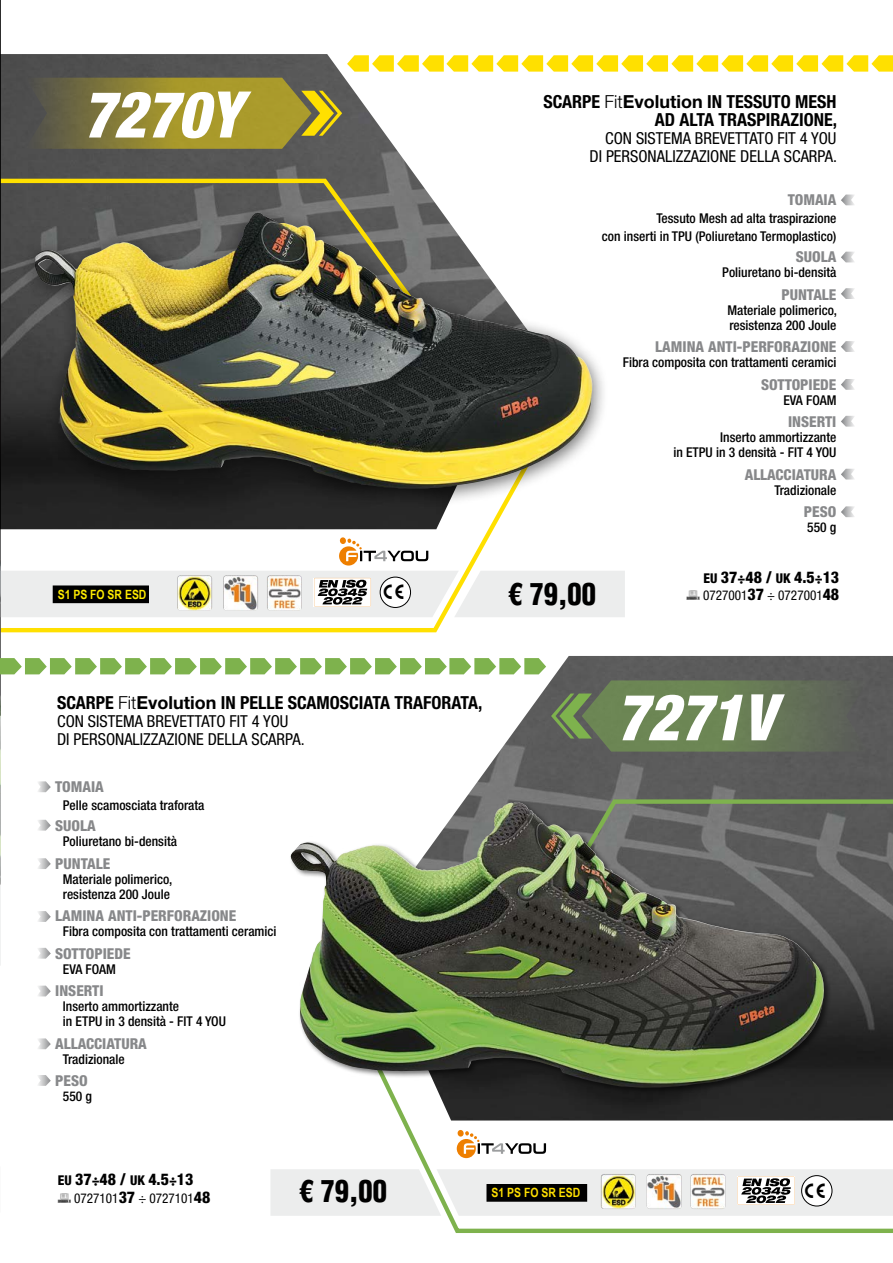
<style>
.page{position:relative;width:893px;height:1263px;background:#fff}
.page>*{position:absolute;margin:0;border:0;box-sizing:border-box;transform-origin:0 0}
.t1{font:italic 900 condensed 64.35px "Helvetica Neue LT Std";color:#fff;scale:.95 1}
.t2{font:900 condensed 29.85px "Helvetica LT Std";color:#000;scale:.95 1}
.t3{font:700 condensed 18px/18px "Helvetica Neue LT Std";color:#000;text-align:right}
.t4{font:condensed 16.5px/18px "Helvetica Neue LT Std";color:#000}
.t5{font:800 condensed 16.2px "Helvetica Neue LT Std";color:#000}
.t6{font:800 condensed 15px "Helvetica Neue LT Std";color:#87888a}
.t7{font:500 condensed 13.5px/15px "Helvetica Neue LT Std";color:#000}
.t8{font:condensed 13.5px "Helvetica Neue LT Std";color:#000}
.t9{font:700 12.75px "Arial Beta Narrow";color:#ffe000}
.t10{font:700 12.75px "Arial Beta Narrow";color:#ffed00}
.s1{font-weight:300;font-stretch:normal}
.s2{font-stretch:normal}
.s3{font-size:13.5px}
.s4{font-weight:800;font-size:16.2px}
</style>
<div class="page">
<svg style="left:1px;top:529px;width:493px;height:104px"></svg>
<img style="left:1px;top:54px;width:504px;height:475px">
<img style="left:375px;top:656px;width:518px;height:397px">
<svg style="left:513px;top:797px;width:380px;height:175px"></svg>
<svg style="left:1px;top:177px;width:450px;height:174px"></svg>
<img style="left:0;top:0;width:1px;height:529px">
<hr style="left:0;top:529px;width:1px;height:437px;background:#d9dadb">
<img style="left:0;top:559px;width:1px;height:326px">
<svg style="left:551px;top:680px;width:317px;height:72px"></svg>
<svg style="left:0;top:658px;width:546px;height:16px"></svg>
<svg style="left:25px;top:78px;width:317px;height:71px"></svg>
<svg style="left:347px;top:55px;width:546px;height:17px"></svg>
<div style="left:21px;top:202px;width:587px;height:306px;background:#000;opacity:.55"></div>
<img style="left:34px;top:213px;width:223px;height:258px">
<svg style="left:38px;top:781px;width:13px;height:11px"></svg>
<svg style="left:841px;top:195px;width:13px;height:10px"></svg>
<svg style="left:38px;top:820px;width:13px;height:10px"></svg>
<svg style="left:841px;top:252px;width:13px;height:10px"></svg>
<svg style="left:38px;top:858px;width:13px;height:11px"></svg>
<svg style="left:841px;top:288px;width:13px;height:11px"></svg>
<svg style="left:38px;top:911px;width:13px;height:11px"></svg>
<svg style="left:841px;top:341px;width:13px;height:11px"></svg>
<svg style="left:38px;top:948px;width:13px;height:11px"></svg>
<svg style="left:841px;top:379px;width:13px;height:11px"></svg>
<svg style="left:38px;top:986px;width:13px;height:10px"></svg>
<svg style="left:841px;top:416px;width:13px;height:11px"></svg>
<svg style="left:38px;top:1038px;width:13px;height:11px"></svg>
<svg style="left:841px;top:469px;width:13px;height:10px"></svg>
<svg style="left:38px;top:1075px;width:13px;height:11px"></svg>
<svg style="left:841px;top:506px;width:13px;height:11px"></svg>
<svg style="left:389px;top:1053px;width:504px;height:180px"></svg>
<div style="left:289px;top:800px;width:543px;height:295px;background:#000;opacity:.55"></div>
<img style="left:301px;top:802px;width:214px;height:68px">
<svg style="left:339px;top:538px;width:89px;height:27px"></svg>
<svg style="left:457px;top:1131px;width:89px;height:27px"></svg>
<svg style="left:270px;top:1169px;width:623px;height:47px"></svg>
<svg style="left:1px;top:571px;width:624px;height:46px"></svg>
<h1 class="t1" style="left:82px;top:75px;width:169px">7270Y</h1>
<p class="t10" style="left:58px;top:585px;width:90px">S1 PS FO SR ESD</p>
<h3 class="t3" style="left:543px;top:92px;width:295px">SCARPE <span class="s1">Fit</span><span class="s2">Evolution</span> IN TESSUTO MESH<br>AD ALTA TRASPIRAZIONE,</h3>
<p class="t4" style="left:589px;top:129px;width:249px;text-align:right">CON SISTEMA BREVETTATO FIT 4 YOU<br>DI PERSONALIZZAZIONE DELLA SCARPA.</p>
<p class="t6" style="left:788px;top:191px;width:50px">TOMAIA</p>
<p class="t7" style="left:602px;top:209px;width:236px;line-height:18px;text-align:right">Tessuto Mesh ad alta traspirazione<br>con inserti in TPU (Poliuretano Termoplastico)</p>
<p class="t6" style="left:796px;top:248px;width:42px">SUOLA</p>
<p class="t7" style="left:722px;top:265px;width:116px">Poliuretano bi-densità</p>
<p class="t6" style="left:781px;top:285px;width:57px">PUNTALE</p>
<p class="t7" style="left:727px;top:302px;width:111px">Materiale polimerico, resistenza 200 Joule</p>
<p class="t6" style="left:655px;top:338px;width:183px">LAMINA ANTI-PERFORAZIONE</p>
<p class="t7" style="left:623px;top:355px;width:215px">Fibra composita con trattamenti ceramici</p>
<p class="t6" style="left:761px;top:375px;width:77px">SOTTOPIEDE</p>
<p class="t7" style="left:783px;top:392px;width:55px">EVA FOAM</p>
<p class="t6" style="left:788px;top:413px;width:50px">INSERTI</p>
<p class="t7" style="left:673px;top:430px;width:165px;text-align:right">Inserto ammortizzante<br>in ETPU in 3 densità - FIT 4 YOU</p>
<p class="t6" style="left:745px;top:465px;width:93px">ALLACCIATURA</p>
<p class="t7" style="left:774px;top:482px;width:63px">Tradizionale</p>
<p class="t6" style="left:804px;top:503px;width:34px">PESO</p>
<p class="t7" style="left:807px;top:520px;width:31px">550 g</p>
<h2 class="t2" style="left:508px;top:575px;width:93px">€ 79,00</h2>
<p class="t5" style="left:703px;top:567px;width:137px"><span class="s3">EU</span> 37<span class="s3">÷</span>48 / <span class="s3">UK</span> 4.5<span class="s3">÷</span>13</p>
<p class="t8" style="left:703px;top:587px;width:138px">0727001<span class="s4">37</span> ÷ 0727001<span class="s4">48</span></p>
<h3 class="t3" style="left:57px;top:693px;width:427px">SCARPE <span class="s1">Fit</span><span class="s2">Evolution</span> IN PELLE SCAMOSCIATA TRAFORATA,</h3>
<p class="t4" style="left:57px;top:712px;width:249px">CON SISTEMA BREVETTATO FIT 4 YOU<br>DI PERSONALIZZAZIONE DELLA SCARPA.</p>
<p class="t6" style="left:55px;top:777px;width:50px">TOMAIA</p>
<p class="t7" style="left:63px;top:798px;width:143px">Pelle scamosciata traforata</p>
<p class="t6" style="left:55px;top:816px;width:42px">SUOLA</p>
<p class="t7" style="left:63px;top:834px;width:116px">Poliuretano bi-densità</p>
<p class="t6" style="left:55px;top:854px;width:57px">PUNTALE</p>
<p class="t7" style="left:63px;top:871px;width:111px">Materiale polimerico, resistenza 200 Joule</p>
<p class="t6" style="left:55px;top:906px;width:183px">LAMINA ANTI-PERFORAZIONE</p>
<p class="t7" style="left:63px;top:924px;width:215px">Fibra composita con trattamenti ceramici</p>
<p class="t6" style="left:55px;top:944px;width:77px">SOTTOPIEDE</p>
<p class="t7" style="left:63px;top:961px;width:55px">EVA FOAM</p>
<p class="t6" style="left:55px;top:981px;width:50px">INSERTI</p>
<p class="t7" style="left:63px;top:999px;width:165px">Inserto ammortizzante<br>in ETPU in 3 densità - FIT 4 YOU</p>
<p class="t6" style="left:55px;top:1034px;width:93px">ALLACCIATURA</p>
<p class="t7" style="left:63px;top:1051px;width:63px">Tradizionale</p>
<p class="t6" style="left:55px;top:1071px;width:34px">PESO</p>
<p class="t7" style="left:63px;top:1089px;width:31px">550 g</p>
<h1 class="t1" style="left:616px;top:678px;width:169px">7271V</h1>
<p class="t5" style="left:58px;top:1169px;width:137px"><span class="s3">EU</span> 37<span class="s3">÷</span>48 / <span class="s3">UK</span> 4.5<span class="s3">÷</span>13</p>
<p class="t8" style="left:74px;top:1190px;width:138px">0727101<span class="s4">37</span> ÷ 0727101<span class="s4">48</span></p>
<p class="t9" style="left:491px;top:1183px;width:90px">S1 PS FO SR ESD</p>
<h2 class="t2" style="left:299px;top:1172px;width:93px">€ 79,00</h2>
</div>
